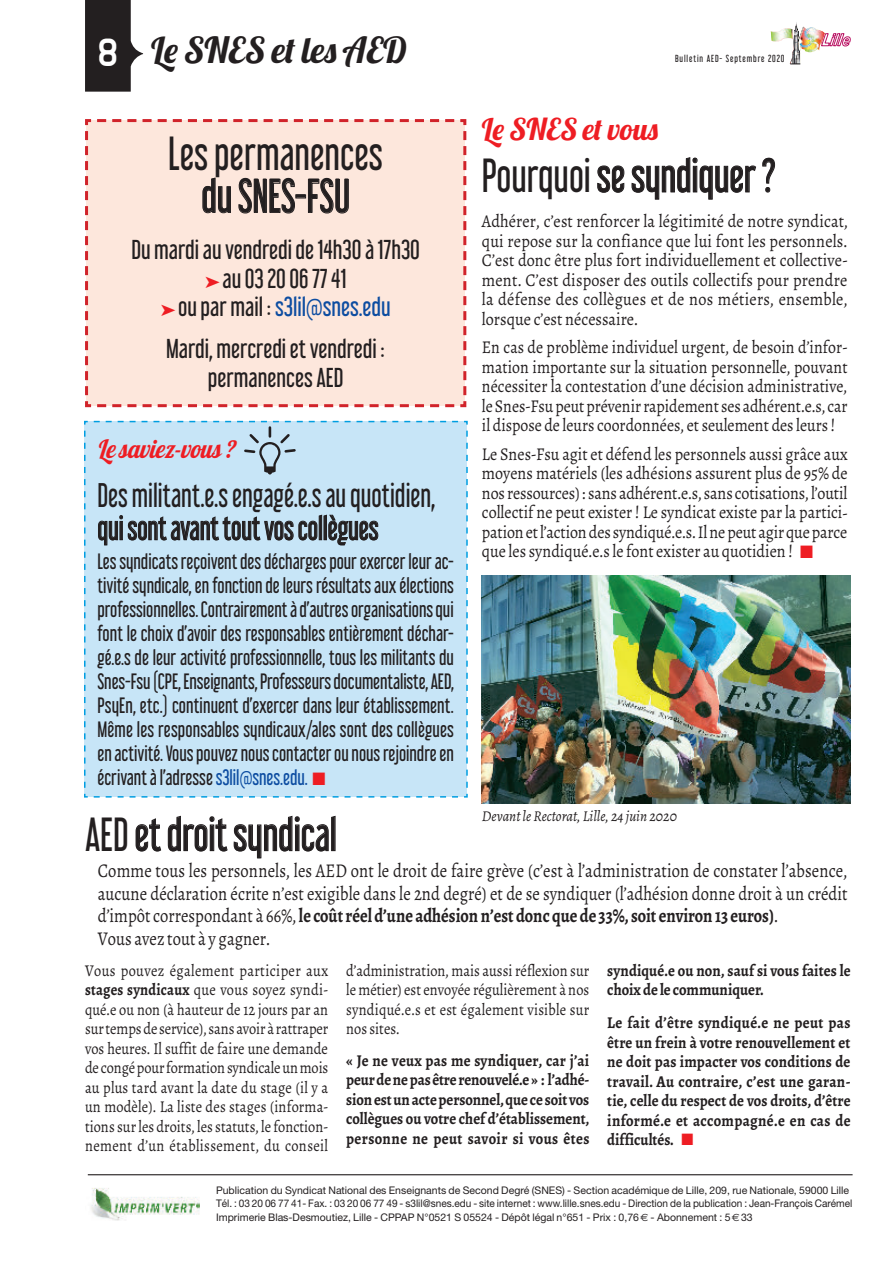
<style>
.page{position:relative;width:893px;height:1263px;background:#fff}
.page>*{position:absolute;margin:0;border:0;box-sizing:border-box;transform-origin:0 0}
.t1{font:42px/42px "Libel Suit Rg";color:#231f20;text-align:center;scale:.92 1}
.t2{font:35.85px "Lobster 1.4";color:#231f20}
.t3{font:30px/33px "Libel Suit Rg";color:#231f20;scale:.89 1}
.t4{font:30px "Lobster 1.4";color:#ee1d23}
.t5{font:25.5px "Lobster 1.4";letter-spacing:-.005em;color:#ee1d23;scale:.92 1}
.t6{font:24px/28.5px "Libel Suit Rg";color:#231f20;text-align:center}
.t7{font:19.5px/24px "Libel Suit Rg";color:#231f20;text-align:justify;scale:.95 1}
.t8{font:19.5px/22.5px "Alegreya";color:#231f20;scale:.85 1}
.t9{font:18px/19.5px "Alegreya";color:#231f20;text-align:justify;scale:.89 1}
.t10{font:18px/19.5px "Alegreya";color:#231f20;text-align:justify;scale:.9 1}
.t11{font:18px/19.5px "Alegreya";color:#231f20;text-align:justify;scale:.88 1}
.t12{font:16.5px/19.5px "Alegreya";letter-spacing:.015em;color:#231f20;text-align:justify;scale:.87 1}
.t13{font:700 16.5px/19.5px "Alegreya";letter-spacing:.005em;color:#231f20;text-align:justify;scale:.9 1}
.t14{font:italic 15px "Alegreya";color:#231f20;scale:.95 1}
.t15{font:10.5px/13.5px "Helvetica Neue";color:#231f20}
.t16{font:9px "Libel Suit Rg";letter-spacing:.1em;color:#231f20}
.s1{font-family:"Lastwaerkbold";font-size:39px;color:#fff}
.s2{color:#ee1d23}
.s3{color:#0d4da1}
.s4{font-weight:700}
.s5{font-family:"Euro Sans"}
</style>
<div class="page">
<div style="left:84px;top:420px;width:384px;height:378px;background:#c7e5f7"></div>
<hr style="left:88px;top:1174px;width:765px;height:1px;background:#231f20">
<img style="left:91px;top:1188px;width:109px;height:33px">
<img style="left:771px;top:22px;width:54px;height:42px">
<svg style="left:821px;top:33px;width:29px;height:13px"></svg>
<svg style="left:85px;top:0;width:58px;height:92px"></svg>
<svg style="left:597px;top:165px;width:28px;height:28px"></svg>
<svg style="left:631px;top:157px;width:144px;height:43px"></svg>
<svg style="left:135px;top:818px;width:26px;height:34px"></svg>
<svg style="left:168px;top:815px;width:168px;height:43px"></svg>
<div style="left:85px;top:119px;width:382px;height:289px;background:#fde7dc"></div>
<svg style="left:202px;top:177px;width:29px;height:37px"></svg>
<svg style="left:238px;top:178px;width:111px;height:36px"></svg>
<svg style="left:98px;top:514px;width:281px;height:32px"></svg>
<img style="left:482px;top:575px;width:368px;height:228px">
<svg style="left:244px;top:428px;width:52px;height:46px"></svg>
<h2 class="t2" style="left:98px;top:27px;width:311px"><span class="s1">8</span> Le SNES et les AED</h2>
<h1 class="t1" style="left:168px;top:128px;width:235px">Les permanences du SNES-FSU</h1>
<p class="t6" style="left:131px;top:233px;width:290px">Du mardi au vendredi de 14h30 à 17h30 <span class="s2">➤</span>au 03 20 06 77 41<br><span class="s2">➤</span>ou par mail : <span class="s3">s3lil@snes.edu</span></p>
<p class="t6" style="left:166px;top:332px;width:221px">Mardi, mercredi et vendredi : permanences AED</p>
<h3 class="t5" style="left:97px;top:432px;width:156px">Le saviez-vous ?</h3>
<h3 class="t3" style="left:97px;top:475px;width:381px">Des militant.e.s engagé.e.s au quotidien, qui sont avant tout vos collègues</h3>
<p class="t7" style="left:97px;top:547px;width:377px">Les syndicats reçoivent des décharges pour exercer leur ac&shy;tivité syndicale, en fonction de leurs résultats aux élections professionnelles. Contrairement à d’autres organisations qui font le choix d’avoir des responsables entièrement déchar&shy;gé.e.s de leur activité professionnelle, tous les militants du Snes-Fsu (CPE, Enseignants, Professeurs documentaliste, AED, PsyEn, etc.) continuent d’exercer dans leur établissement.<br>Même les responsables syndicaux/ales sont des collègues en activité. Vous pouvez nous contacter ou nous rejoindre en écrivant à l’adresse <span class="s3">s3lil@snes.edu.</span> <span class="s2">■</span></p>
<h1 class="t1" style="left:85px;top:809px;width:275px">AED et droit syndical</h1>
<p class="t16" style="left:675px;top:52px;width:111px">Bulletin AED- Septembre 2020</p>
<h3 class="t4" style="left:482px;top:110px;width:178px">Le SNES et vous</h3>
<h1 class="t1" style="left:482px;top:150px;width:321px">Pourquoi se syndiquer ?</h1>
<p class="t10" style="left:482px;top:212px;width:408px">Adhérer, c’est renforcer la légitimité de notre syndicat, qui repose sur la confiance que lui font les personnels.<br>C’est donc être plus fort individuellement et collective&shy;ment. C’est disposer des outils collectifs pour prendre la défense des collègues et de nos métiers, ensemble, lorsque c’est nécessaire.</p>
<p class="t11" style="left:482px;top:338px;width:417px">En cas de problème individuel urgent, de besoin d’infor&shy;mation importante sur la situation personnelle, pouvant nécessiter la contestation d’une décision administrative, le Snes-Fsu peut prévenir rapidement ses adhérent.e.s, car il dispose de leurs coordonnées, et seulement des leurs !</p>
<p class="t9" style="left:482px;top:444px;width:412px">Le Snes-Fsu agit et défend les personnels aussi grâce aux moyens matériels (les adhésions assurent plus de 95% de nos ressources) : sans adhérent.e.s, sans cotisations, l’outil collectif ne peut exister ! Le syndicat existe par la partici&shy;pation et l’action des syndiqué.e.s. Il ne peut agir que parce que les syndiqué.e.s le font exister au quotidien ! <span class="s2">■</span></p>
<p class="t14" style="left:482px;top:807px;width:207px">Devant le Rectorat, Lille, 24 juin 2020</p>
<p class="t8" style="left:98px;top:859px;width:884px">Comme tous les personnels, les AED ont le droit de faire grève (c’est à l’administration de constater l’absence, aucune déclaration écrite n’est exigible dans le 2nd degré) et de se syndiquer (l’adhésion donne droit à un crédit d’impôt correspondant à 66%, <span class="s4">le coût réel d’une adhésion n’est donc que de 33%, soit environ 13 euros)</span>.<br>Vous avez tout à y gagner.</p>
<p class="t12" style="left:85px;top:961px;width:281px">Vous pouvez également participer aux <span class="s4">stages syndicaux</span> que vous soyez syndi&shy;qué.e ou non (à hauteur de 12 jours par an sur temps de service), sans avoir à rattraper vos heures. Il suffit de faire une demande de congé pour formation syndicale un mois au plus tard avant la date du stage (il y a un modèle). La liste des stages (informa&shy;tions sur les droits, les statuts, le fonction&shy;nement d’un établissement, du conseil</p>
<p class="t12" style="left:346px;top:961px;width:281px">d’administration, mais aussi réflexion sur le métier) est envoyée régulièrement à nos syndiqué.e.s et est également visible sur nos sites.</p>
<p class="t13" style="left:346px;top:1051px;width:272px">« Je ne veux pas me syndiquer, car j’ai peur de ne pas être renouvelé.e » : l’adhé&shy;sion est un acte personnel, que ce soit vos collègues ou votre chef d’établissement, personne ne peut savoir si vous êtes</p>
<p class="t13" style="left:607px;top:961px;width:272px">syndiqué.e ou non, sauf si vous faites le choix de le communiquer.</p>
<p class="t13" style="left:607px;top:1013px;width:272px">Le fait d’être syndiqué.e ne peut pas être un frein à votre renouvellement et ne doit pas impacter vos conditions de travail. Au contraire, c’est une garan&shy;tie, celle du respect de vos droits, d’être informé.e et accompagné.e en cas de difficultés. <span class="s2">■</span></p>
<p class="t15" style="left:216px;top:1183px;width:638px">Publication du Syndicat National des Enseignants de Second Degré (SNES) - Section académique de Lille, 209, rue Nationale, 59000 Lille<br>Tél. : 03 20 06 77 41- Fax. : 03 20 06 77 49 - s3lil@snes.edu - site internet : www.lille.snes.edu - Direction de la publication : Jean-François Carémel<br>Imprimerie Blas-Desmoutiez, Lille - CPPAP N°0521 S 05524 - Dépôt légal n°651 - Prix : 0,76<span class="s5">€</span> - Abonnement : 5<span class="s5">€</span> 33</p>
</div>
